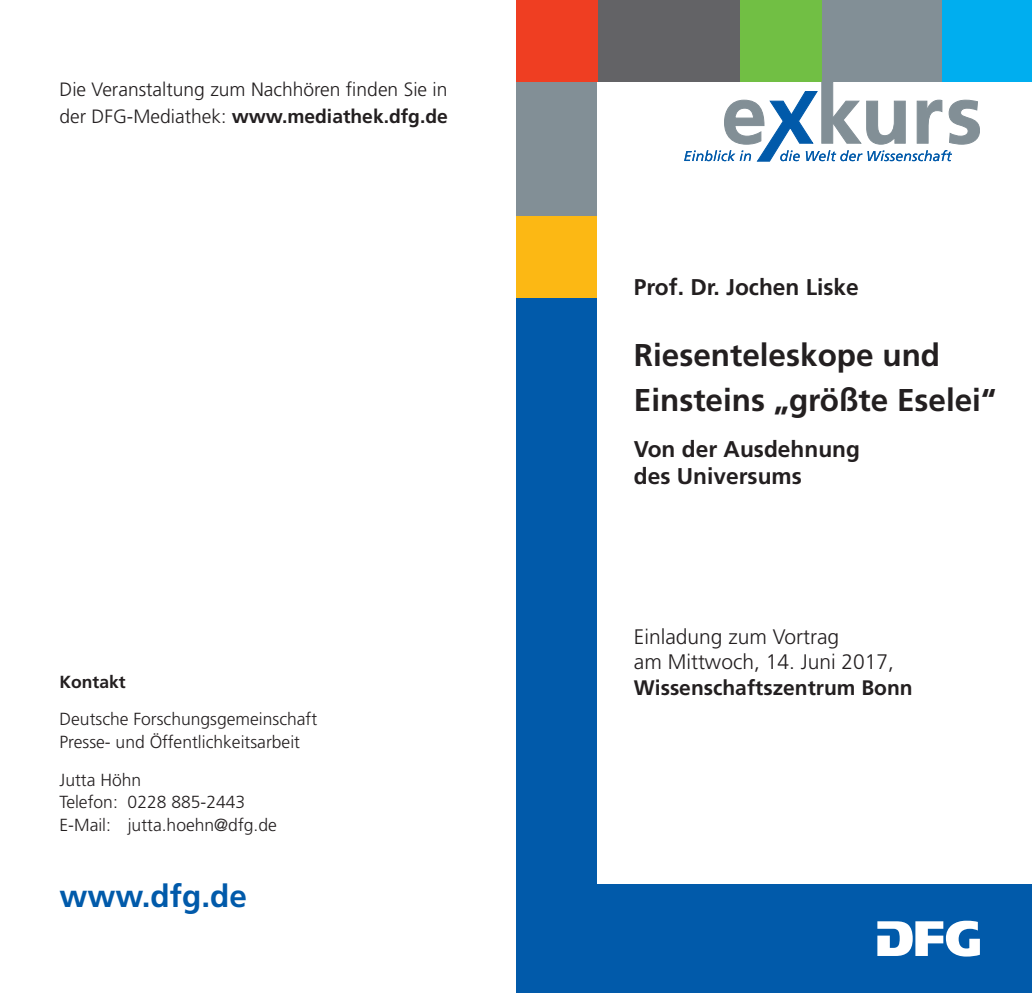
<style>
.page{position:relative;width:1032px;height:993px;background:#fff}
.page>*{position:absolute;margin:0;border:0;box-sizing:border-box;transform-origin:0 0}
.t1{font:700 31.5px/45.5px "Frutiger LT Std";color:#231f20}
.t2{font:700 31.5px "Frutiger LT Std";color:#015aaa}
.t3{font:700 22.75px/27.3px "Frutiger LT Std";color:#231f20}
.t4{font:300 21px/25.2px "Frutiger LT Std";color:#231f20}
.t5{font:700 21px "Frutiger LT Std";color:#231f20}
.t6{font:300 19.25px/26.2px "Frutiger LT Std";color:#231f20}
.t7{font:300 17.5px/22.8px "Frutiger LT Std";color:#231f20}
.t8{font:700 17.5px "Frutiger LT Std";color:#231f20}
.s1{font-weight:700}
</style>
<div class="page">
<div style="left:516px;top:0;width:88px;height:819px;background:#828f96"></div>
<div style="left:598px;top:0;width:146px;height:848px;background:#636366"></div>
<div style="left:819px;top:0;width:131px;height:99px;background:#828f96"></div>
<div style="left:516px;top:298px;width:516px;height:694px;background:#015aaa"></div>
<svg style="left:877px;top:920px;width:103px;height:36px"></svg>
<div style="left:516px;top:216px;width:82px;height:82px;background:#fcb814"></div>
<div style="left:516px;top:0;width:82px;height:82px;background:#ef3e22"></div>
<div style="left:739px;top:0;width:82px;height:82px;background:#71bf44"></div>
<div style="left:943px;top:0;width:89px;height:82px;background:#00aeef"></div>
<div style="left:598px;top:82px;width:434px;height:801px;background:#fff"></div>
<svg style="left:684px;top:82px;width:296px;height:79px"></svg>
<p class="t6" style="left:60px;top:77px;width:390px">Die Veranstaltung zum Nachhören finden Sie in der DFG-Mediathek: <span class="s1">www.mediathek.dfg.de</span></p>
<p class="t8" style="left:60px;top:671px;width:68px">Kontakt</p>
<p class="t7" style="left:60px;top:708px;width:259px">Deutsche Forschungsgemeinschaft<br>Presse- und Öffentlichkeitsarbeit</p>
<p class="t7" style="left:60px;top:768px;width:219px">Jutta Höhn<br>Telefon: 0228 885-2443<br>E-Mail: jutta.hoehn@dfg.de</p>
<h1 class="t2" style="left:60px;top:877px;width:189px">www.dfg.de</h1>
<h2 class="t3" style="left:634px;top:273px;width:227px">Prof. Dr. Jochen Liske</h2>
<h1 class="t1" style="left:634px;top:332px;width:364px">Riesenteleskope und<br>Einsteins „größte Eselei“</h1>
<h2 class="t3" style="left:634px;top:435px;width:228px">Von der Ausdehnung des Universums</h2>
<p class="t4" style="left:634px;top:624px;width:262px">Einladung zum Vortrag<br>am Mittwoch, 14. Juni 2017,</p>
<p class="t5" style="left:634px;top:674px;width:280px">Wissenschaftszentrum Bonn</p>
</div>
